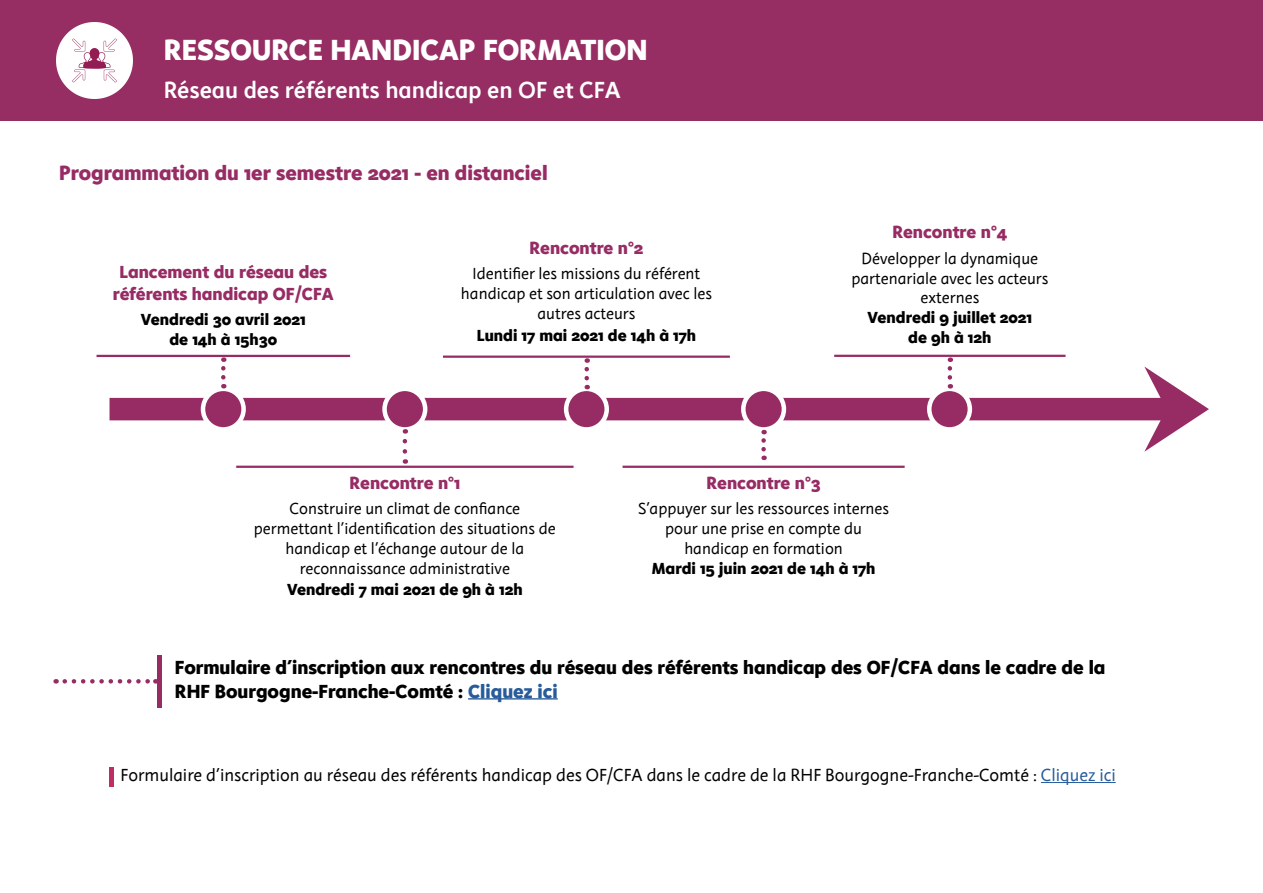
<style>
.page{position:relative;width:1263px;height:893px;background:#fff}
.page>*{position:absolute;margin:0;border:0;box-sizing:border-box;transform-origin:0 0}
.t1{font:800 30px "Instant 5";color:#fff}
.t2{font:24px "Instant 4 Slow";color:#fff}
.t3{font:800 21px "Instant 5";color:#972c64}
.t4{font:800 19.5px/23.4px "Instant 5";color:#000}
.t5{font:18px "Instant 3";color:#000}
.t6{font:800 18px/21.6px "Instant 5";color:#972c64;text-align:center}
.t7{font:16.5px/19.8px "Instant 3";color:#000;text-align:center}
.t8{font:800 16.5px/19.8px "Instant 5";color:#000;text-align:center}
.s1{color:#275b9b}
</style>
<div class="page">
<div style="left:0;top:0;width:1263px;height:120px;background:#962d63"></div>
<div style="left:110px;top:398px;width:1069px;height:22px;background:#972c64"></div>
<div style="left:203px;top:389px;width:41px;height:40px;background:#972c64;border-radius:50%"></div>
<div style="left:201px;top:387px;width:45px;height:45px;border:4px solid #fff;border-radius:50%"></div>
<svg style="left:221px;top:357px;width:5px;height:20px"></svg>
<div style="left:385px;top:389px;width:40px;height:40px;background:#972c64;border-radius:50%"></div>
<div style="left:382px;top:387px;width:45px;height:45px;border:4px solid #fff;border-radius:50%"></div>
<div style="left:566px;top:389px;width:41px;height:40px;background:#972c64;border-radius:50%"></div>
<div style="left:564px;top:387px;width:45px;height:45px;border:4px solid #fff;border-radius:50%"></div>
<div style="left:743px;top:389px;width:41px;height:40px;background:#972c64;border-radius:50%"></div>
<div style="left:741px;top:387px;width:45px;height:45px;border:4px solid #fff;border-radius:50%"></div>
<div style="left:929px;top:389px;width:41px;height:40px;background:#972c64;border-radius:50%"></div>
<div style="left:927px;top:387px;width:45px;height:45px;border:4px solid #fff;border-radius:50%"></div>
<hr style="left:97px;top:355px;width:253px;height:2px;background:#972c64">
<svg style="left:584px;top:358px;width:5px;height:20px"></svg>
<hr style="left:443px;top:356px;width:287px;height:2px;background:#972c64">
<svg style="left:948px;top:357px;width:4px;height:20px"></svg>
<hr style="left:834px;top:355px;width:231px;height:2px;background:#972c64">
<svg style="left:761px;top:430px;width:5px;height:19px"></svg>
<svg style="left:403px;top:429px;width:4px;height:22px"></svg>
<hr style="left:236px;top:466px;width:337px;height:2px;background:#972c64">
<hr style="left:623px;top:466px;width:282px;height:2px;background:#972c64">
<hr style="left:468px;top:698px;width:90px;height:1px;background:#275b9b">
<hr style="left:158px;top:656px;width:4px;height:52px;background:#972c64">
<svg style="left:1144px;top:367px;width:65px;height:85px"></svg>
<img style="left:56px;top:22px;width:76px;height:76px">
<hr style="left:110px;top:767px;width:4px;height:20px;background:#bd2e65">
<hr style="left:1041px;top:782px;width:75px;height:1px;background:#275b9b">
<svg style="left:65px;top:679px;width:91px;height:5px"></svg>
<h1 class="t1" style="left:164px;top:29px;width:485px">RESSOURCE HANDICAP FORMATION</h1>
<h2 class="t2" style="left:164px;top:74px;width:459px">Réseau des référents handicap en OF et CFA</h2>
<p class="t3" style="left:59px;top:158px;width:490px">Programmation du 1er semestre 2021 - en distanciel</p>
<p class="t6" style="left:113px;top:260px;width:222px">Lancement du réseau des référents handicap OF/CFA</p>
<p class="t8" style="left:141px;top:309px;width:166px">Vendredi 30 avril 2021 de 14h à 15h30</p>
<p class="t6" style="left:529px;top:236px;width:115px">Rencontre n°2</p>
<p class="t7" style="left:461px;top:264px;width:252px">Identifier les missions du référent handicap et son articulation avec les autres acteurs</p>
<p class="t8" style="left:477px;top:324px;width:221px">Lundi 17 mai 2021 de 14h à 17h</p>
<p class="t6" style="left:892px;top:221px;width:116px">Rencontre n°4</p>
<p class="t7" style="left:851px;top:248px;width:198px">Développer la dynamique partenariale avec les acteurs externes</p>
<p class="t8" style="left:867px;top:307px;width:166px">Vendredi 9 juillet 2021 de 9h à 12h</p>
<p class="t6" style="left:350px;top:471px;width:112px">Rencontre n°1</p>
<p class="t7" style="left:254px;top:499px;width:303px">Construire un climat de confiance permettant l’identification des situations de handicap et l’échange autour de la reconnaissance administrative</p>
<p class="t8" style="left:287px;top:579px;width:237px">Vendredi 7 mai 2021 de 9h à 12h</p>
<p class="t6" style="left:706px;top:471px;width:116px">Rencontre n°3</p>
<p class="t7" style="left:638px;top:499px;width:252px">S’appuyer sur les ressources internes pour une prise en compte du handicap en formation</p>
<p class="t8" style="left:652px;top:557px;width:225px">Mardi 15 juin 2021 de 14h à 17h</p>
<p class="t4" style="left:175px;top:655px;width:932px">Formulaire d’inscription aux rencontres du réseau des référents handicap des OF/CFA dans le cadre de la<br>RHF Bourgogne-Franche-Comté : <span class="s1">Cliquez ici</span></p>
<p class="t5" style="left:120px;top:764px;width:997px">Formulaire d’inscription au réseau des référents handicap des OF/CFA dans le cadre de la RHF Bourgogne-Franche-Comté : <span class="s1">Cliquez ici</span></p>
</div>
